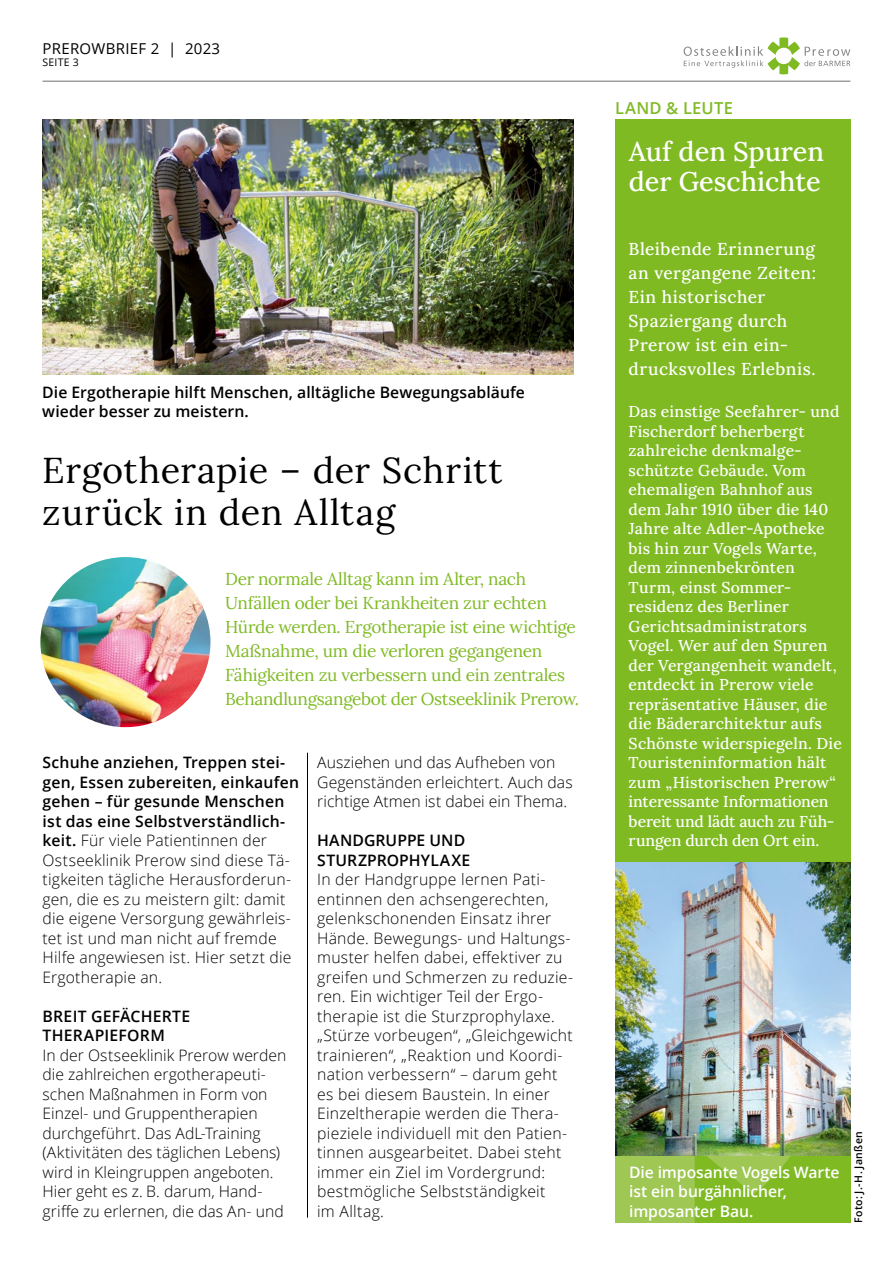
<style>
.page{position:relative;width:893px;height:1263px;background:#fff}
.page>*{position:absolute;margin:0;border:0;box-sizing:border-box;transform-origin:0 0}
.t1{font:36px/42px "Lora";letter-spacing:.015em;color:#000}
.t2{font:27px/30px "Lora";color:#fff}
.t3{font:17.25px/24px "Lora";letter-spacing:-.02em;color:#7fba23}
.t4{font:17.25px/24px "Lora";letter-spacing:.025em;color:#fff}
.t5{font:600 16.5px "Open Sans";letter-spacing:.02em;color:#7fba23}
.t6{font:300 15.75px/19.5px "Open Sans";letter-spacing:.015em;color:#000}
.t7{font:15.75px/19.5px "Lora";letter-spacing:.005em;color:#fff}
.t8{font:600 15.75px/19.5px "Open Sans";letter-spacing:.005em;color:#000}
.t9{font:600 15.75px/19.5px "Open Sans";letter-spacing:-.01em;color:#fff}
.t10{font:15px "Open Sans";letter-spacing:.02em;color:#000}
.t11{font:600 10.5px "Open Sans";letter-spacing:.03em;color:#000}
.t12{font:10.5px "Open Sans";letter-spacing:.02em;color:#000}
.s1{font-weight:600}
</style>
<div class="page">
<hr style="left:43px;top:81px;width:807px;height:1px;background:#6e6e6e">
<svg style="left:684px;top:37px;width:166px;height:37px"></svg>
<div style="left:615px;top:119px;width:235px;height:1103px;background:#7fba23"></div>
<svg style="left:615px;top:1155px;width:190px;height:67px"></svg>
<img style="left:615px;top:862px;width:235px;height:293px">
<img style="left:40px;top:557px;width:170px;height:170px;border-radius:85px">
<img style="left:42px;top:119px;width:532px;height:255px">
<hr style="left:307px;top:753px;width:1px;height:464px;background:#000">
<p class="t10" style="left:43px;top:38px;width:179px">PREROWBRIEF 2 | 2023</p>
<p class="t12" style="left:43px;top:55px;width:38px">SEITE 3</p>
<p class="t8" style="left:42px;top:382px;width:484px">Die Ergotherapie hilft Menschen, alltägliche Bewegungsabläufe wieder besser zu meistern.</p>
<h1 class="t1" style="left:42px;top:446px;width:462px">Ergotherapie – der Schritt zurück in den Alltag</h1>
<p class="t3" style="left:225px;top:566px;width:356px">Der normale Alltag kann im Alter, nach Unfällen oder bei Krankheiten zur echten Hürde werden. Ergotherapie ist eine wichtige Maßnahme, um die verloren gegangenen Fähigkeiten zu verbessern und ein zentrales Behandlungsangebot der Ostseeklinik Prerow.</p>
<p class="t6" style="left:43px;top:752px;width:258px"><span class="s1">Schuhe anziehen, Treppen stei&shy;gen, Essen zubereiten, einkaufen gehen – für gesunde Menschen ist das eine Selbstverständlich&shy;keit.</span> Für viele Patientinnen der<br>Ostseeklinik Prerow sind diese Tä&shy;tigkeiten tägliche Herausforderun&shy;gen, die es zu meistern gilt: damit die eigene Versorgung gewährleis&shy;tet ist und man nicht auf fremde<br>Hilfe angewiesen ist. Hier setzt die<br>Ergotherapie an.</p>
<p class="t8" style="left:43px;top:1006px;width:149px">BREIT GEFÄCHERTE<br>THERAPIEFORM</p>
<p class="t6" style="left:43px;top:1045px;width:245px">In der Ostseeklinik Prerow werden die zahlreichen ergotherapeuti&shy;schen Maßnahmen in Form von<br>Einzel- und Gruppentherapien durchgeführt. Das AdL-Training (Aktivitäten des täglichen Lebens) wird in Kleingruppen angeboten.<br>Hier geht es z. B. darum, Hand&shy;griffe zu erlernen, die das An- und</p>
<p class="t6" style="left:317px;top:752px;width:257px">Ausziehen und das Aufheben von<br>Gegenständen erleichtert. Auch das richtige Atmen ist dabei ein Thema.</p>
<p class="t8" style="left:317px;top:830px;width:155px">HANDGRUPPE UND<br>STURZPROPHYLAXE</p>
<p class="t6" style="left:317px;top:869px;width:257px">In der Handgruppe lernen Pati&shy;entinnen den achsengerechten, gelenkschonenden Einsatz ihrer<br>Hände. Bewegungs- und Haltungs&shy;muster helfen dabei, effektiver zu greifen und Schmerzen zu reduzie&shy;ren. Ein wichtiger Teil der Ergo&shy;therapie ist die Sturzprophylaxe. „Stürze vorbeugen“, „Gleichgewicht trainieren“, „Reaktion und Koordi&shy;nation verbessern“ – darum geht es bei diesem Baustein. In einer<br>Einzeltherapie werden die Thera&shy;pieziele individuell mit den Patien&shy;tinnen ausgearbeitet. Dabei steht immer ein Ziel im Vordergrund: bestmögliche Selbstständigkeit<br>im Alltag.</p>
<p class="t5" style="left:615px;top:96px;width:119px">LAND &amp; LEUTE</p>
<h2 class="t2" style="left:629px;top:135px;width:197px">Auf den Spuren der Geschichte</h2>
<p class="t4" style="left:629px;top:236px;width:189px">Bleibende Erinnerung an vergangene Zeiten:<br>Ein historischer<br>Spaziergang durch<br>Prerow ist ein ein&shy;drucksvolles Erlebnis.</p>
<p class="t7" style="left:629px;top:401px;width:215px">Das einstige Seefahrer- und<br>Fischerdorf beherbergt zahlreiche denkmalge&shy;schützte Gebäude. Vom ehemaligen Bahnhof aus dem Jahr 1910 über die 140<br>Jahre alte Adler-Apotheke bis hin zur Vogels Warte, dem zinnenbekrönten<br>Turm, einst Sommer&shy;residenz des Berliner<br>Gerichtsadministrators<br>Vogel. Wer auf den Spuren der Vergangenheit wandelt, entdeckt in Prerow viele repräsentative Häuser, die die Bäderarchitektur aufs<br>Schönste widerspiegeln. Die<br>Touristeninformation hält zum „Historischen Prerow“ interessante Informationen bereit und lädt auch zu Füh&shy;rungen durch den Ort ein.</p>
<p class="t9" style="left:629px;top:1162px;width:212px">Die imposante Vogels Warte ist ein burgähnlicher, imposanter Bau.</p>
<p class="t11" style="left:851px;top:1223px;width:93px;rotate:-90deg">Foto: J.-H. Janßen</p>
</div>
